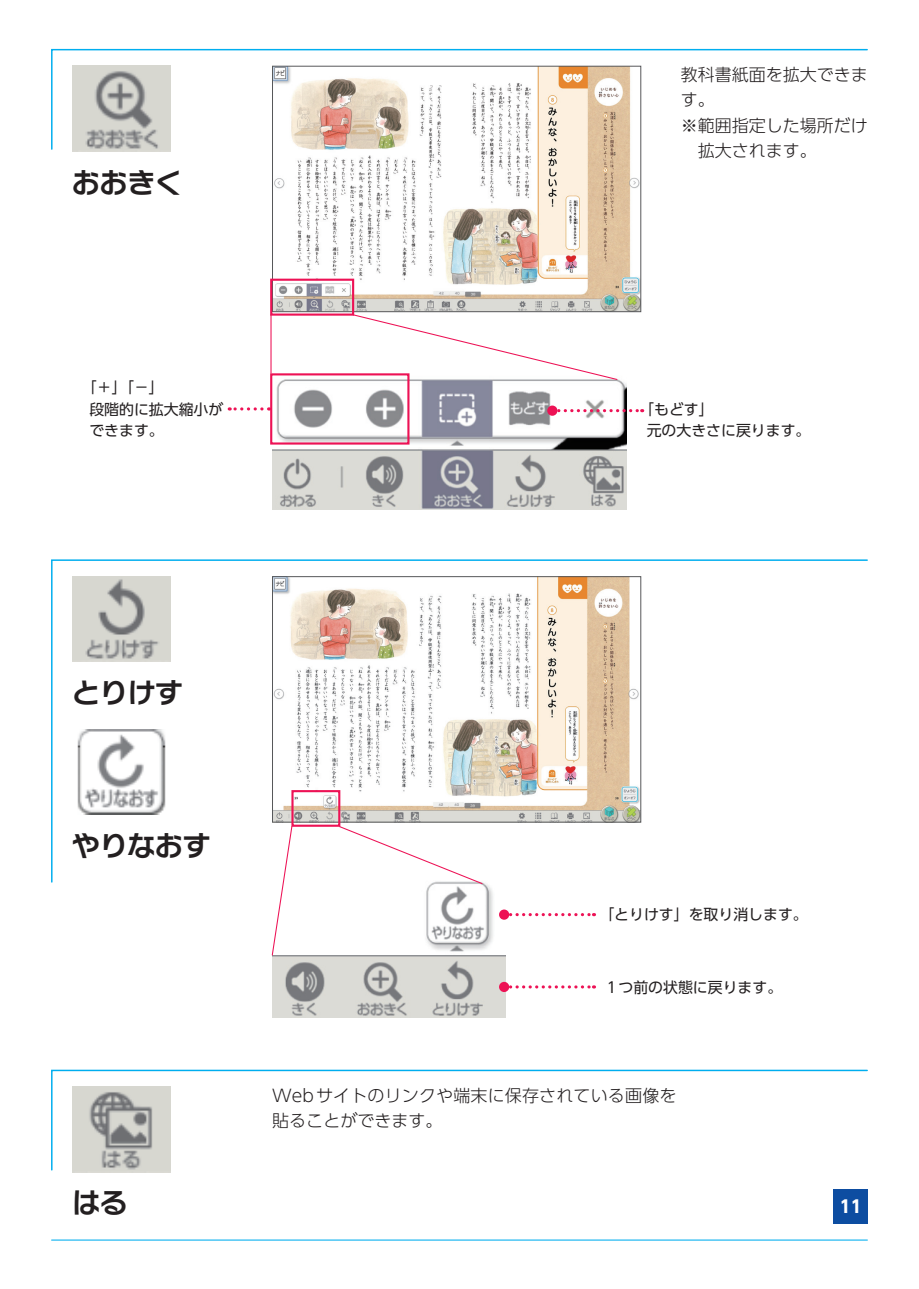
<style>
.page{position:relative;width:919px;height:1289px;background:#fff}
.page>*{position:absolute;margin:0;border:0;box-sizing:border-box;transform-origin:0 0}
.t1{font:700 27.6px "Typelabo N Std De";color:#231f20}
.t2{font:300 16.95px/25.5px "UD Shin Go Pro";color:#231f20}
.t3{font:700 16.95px "UD Shin Go Pro";color:#fff}
.t4{font:14.85px/21.3px "UD Shin Go Pro";color:#231f20}
</style>
<div class="page">
<svg style="left:51px;top:48px;width:817px;height:103px"></svg>
<svg style="left:51px;top:1069px;width:817px;height:102px"></svg>
<svg style="left:51px;top:559px;width:817px;height:324px"></svg>
<img style="left:274px;top:68px;width:365px;height:242px">
<div style="left:272px;top:66px;width:369px;height:246px;border:1px solid #57585a"></div>
<img style="left:274px;top:578px;width:365px;height:242px">
<div style="left:272px;top:576px;width:369px;height:246px;border:1px solid #57585a"></div>
<div style="left:270px;top:279px;width:84px;height:36px;border:2px solid #ed1255"></div>
<img style="left:272px;top:379px;width:355px;height:130px">
<div style="left:270px;top:373px;width:139px;height:71px;border:2px solid #ed1255"></div>
<svg style="left:229px;top:407px;width:33px;height:3px"></svg>
<svg style="left:557px;top:409px;width:85px;height:3px"></svg>
<div style="left:547px;top:405px;width:10px;height:11px;background:#ed1255;border-radius:50%"></div>
<div style="left:291px;top:790px;width:49px;height:36px;border:2px solid #ed1255"></div>
<img style="left:272px;top:876px;width:233px;height:141px">
<hr style="left:270px;top:315px;width:1px;height:58px;background:#ed1255">
<svg style="left:352px;top:313px;width:266px;height:68px"></svg>
<svg style="left:509px;top:985px;width:85px;height:3px"></svg>
<div style="left:499px;top:981px;width:10px;height:11px;background:#ed1255;border-radius:50%"></div>
<svg style="left:509px;top:913px;width:85px;height:3px"></svg>
<div style="left:499px;top:909px;width:10px;height:10px;background:#ed1255;border-radius:50%"></div>
<svg style="left:271px;top:825px;width:22px;height:131px"></svg>
<svg style="left:338px;top:825px;width:145px;height:60px"></svg>
<hr style="left:52px;top:1239px;width:815px;height:1px;background:#00aeef">
<img style="left:72px;top:66px;width:98px;height:85px">
<img style="left:72px;top:576px;width:98px;height:85px">
<img style="left:72px;top:729px;width:98px;height:85px">
<img style="left:72px;top:1086px;width:98px;height:85px">
<div style="left:833px;top:1188px;width:34px;height:34px;background:#0d4da1"></div>
<h1 class="t1" style="left:72px;top:161px;width:112px">おおきく</h1>
<p class="t4" style="left:89px;top:376px;width:135px;text-indent:-7px">「＋」「－」<br>段階的に拡大縮小ができます。</p>
<p class="t2" style="left:680px;top:61px;width:189px">教科書紙面を拡大できま</p>
<p class="t2" style="left:680px;top:87px;width:36px">す。</p>
<p class="t2" style="left:680px;top:112px;width:189px">※ 範囲指定した場所だけ</p>
<p class="t2" style="left:697px;top:138px;width:121px">拡大されます。</p>
<p class="t4" style="left:646px;top:398px;width:165px;text-indent:-7px">「もどす」<br>元の大きさに戻ります。</p>
<h1 class="t1" style="left:72px;top:671px;width:112px">とりけす</h1>
<h1 class="t1" style="left:72px;top:824px;width:140px">やりなおす</h1>
<h1 class="t1" style="left:72px;top:1181px;width:57px">はる</h1>
<p class="t4" style="left:599px;top:903px;width:210px">「とりけす」を取り消します。</p>
<p class="t4" style="left:606px;top:975px;width:177px">1つ前の状態に戻ります。</p>
<p class="t2" style="left:272px;top:1082px;width:405px">Webサイトのリンクや端末に保存されている画像を貼ることができます。</p>
<p class="t3" style="left:839px;top:1192px;width:24px">11</p>
</div>
